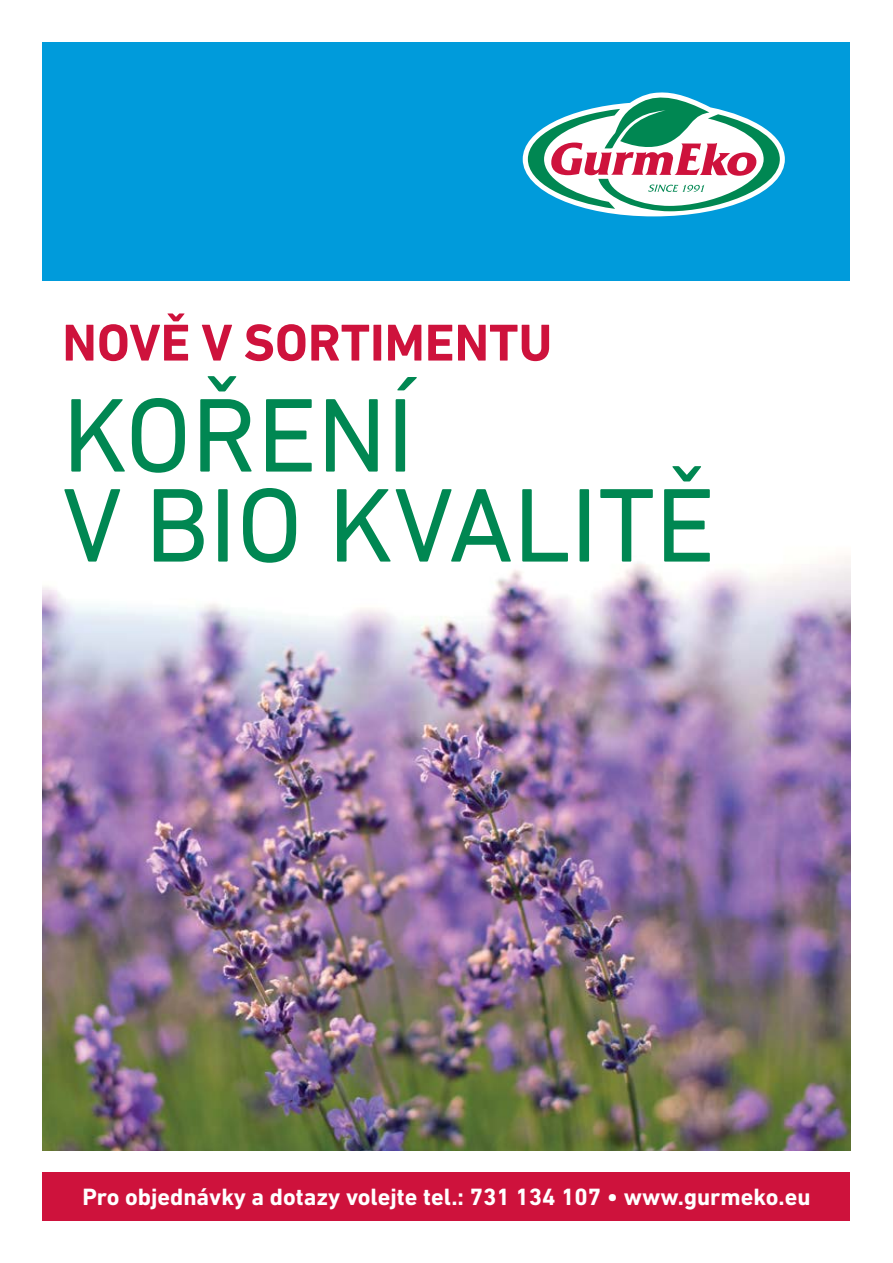
<style>
.page{position:relative;width:893px;height:1263px;background:#fff}
.page>*{position:absolute;margin:0;border:0;box-sizing:border-box;transform-origin:0 0}
.t1{font:106.5px "DIN Next LT Pro";color:#008752}
.t2{font:700 52.65px "DIN Next LT Pro";color:#ce123c}
.t3{font:700 24px "DIN Next LT Pro";color:#fff}
</style>
<div class="page">
<div style="left:43px;top:1171px;width:807px;height:49px;background:#ce123c"></div>
<img style="left:43px;top:556px;width:807px;height:594px">
<div style="left:43px;top:43px;width:807px;height:238px;background:#009bdb"></div>
<svg style="left:523px;top:92px;width:262px;height:124px"></svg>
<h2 class="t2" style="left:62px;top:312px;width:491px">NOVĚ V SORTIMENTU</h2>
<h1 class="t1" style="left:62px;top:374px;width:353px">KOŘENÍ</h1>
<h1 class="t1" style="left:62px;top:464px;width:654px">V BIO KVALITĚ</h1>
<p class="t3" style="left:82px;top:1182px;width:729px">Pro objednávky a dotazy volejte tel.: 731 134 107 • www.gurmeko.eu</p>
</div>
